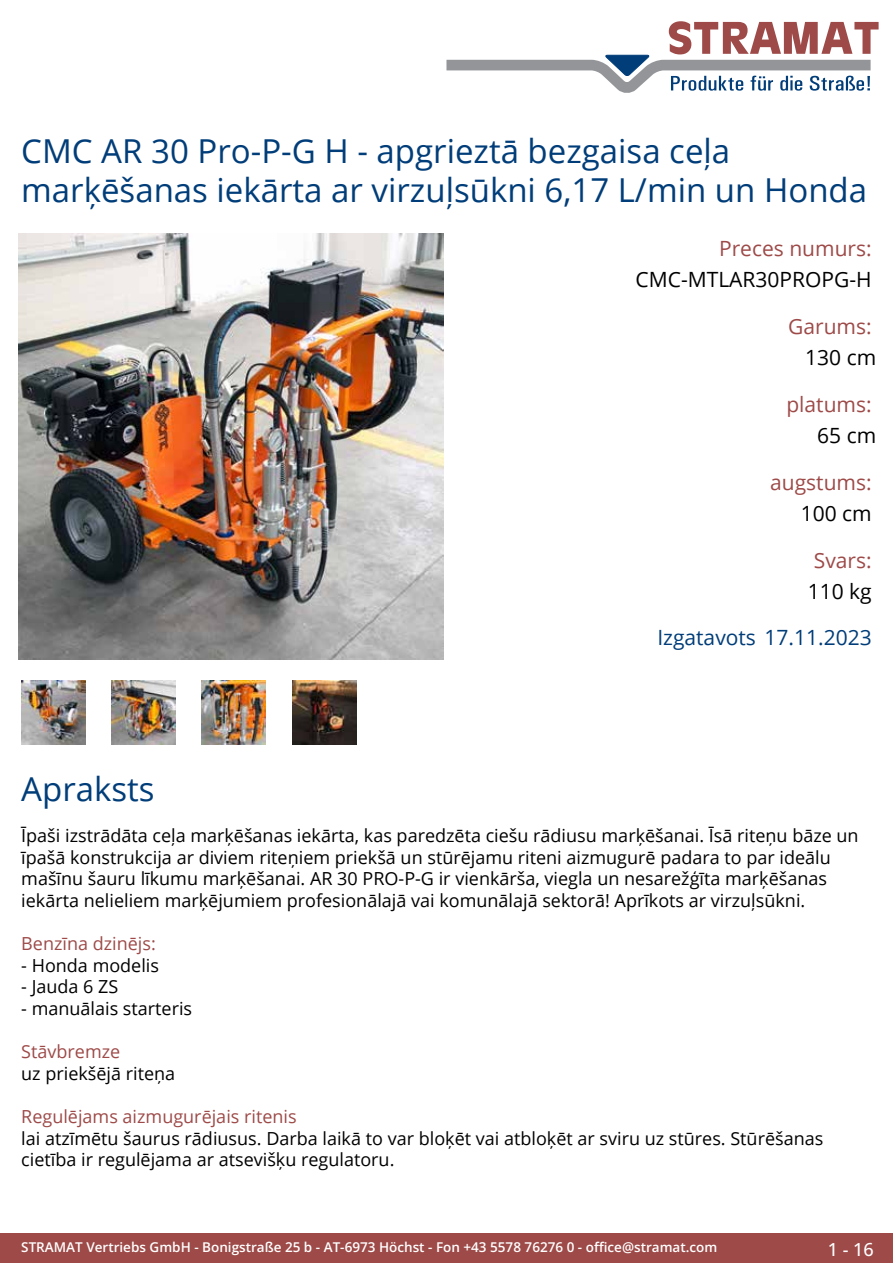
<style>
.page{position:relative;width:893px;height:1263px;background:#fff}
.page>*{position:absolute;margin:0;border:0;box-sizing:border-box;transform-origin:0 0}
.t1{font:33px/39.6px "Open Sans";color:#003d79}
.t2{font:21px "Open Sans";color:#9d4a48}
.t3{font:21px "Open Sans";color:#000}
.t4{font:21px "Open Sans";color:#003d79}
.t5{font:18px/21.6px "Open Sans";color:#000}
.t6{font:18px "Open Sans";color:#9d4a48}
.t7{font:500 18px "Open Sans";color:#fff}
.t8{font:600 13.5px "Open Sans";color:#fff}
</style>
<div class="page">
<div style="left:0;top:1233px;width:893px;height:30px;background:#9d4a48"></div>
<svg style="left:446px;top:21px;width:433px;height:72px"></svg>
<img style="left:18px;top:234px;width:425px;height:425px">
<img style="left:21px;top:680px;width:64px;height:64px">
<img style="left:112px;top:680px;width:63px;height:64px">
<img style="left:202px;top:680px;width:64px;height:64px">
<img style="left:292px;top:680px;width:64px;height:64px">
<h1 class="t1" style="left:21px;top:130px;width:847px">CMC AR 30 Pro-P-G H - apgrieztā bezgaisa ceļa marķēšanas iekārta ar virzuļsūkni 6,17 L/min un Honda</h1>
<p class="t2" style="left:719px;top:234px;width:154px">Preces numurs:</p>
<p class="t3" style="left:636px;top:265px;width:238px">CMC-MTLAR30PROPG-H</p>
<p class="t2" style="left:788px;top:312px;width:85px">Garums:</p>
<p class="t3" style="left:805px;top:343px;width:73px">130 cm</p>
<p class="t2" style="left:786px;top:390px;width:87px">platums:</p>
<p class="t3" style="left:817px;top:421px;width:61px">65 cm</p>
<p class="t2" style="left:770px;top:468px;width:103px">augstums:</p>
<p class="t3" style="left:801px;top:499px;width:73px">100 cm</p>
<p class="t2" style="left:814px;top:546px;width:59px">Svars:</p>
<p class="t3" style="left:808px;top:577px;width:66px">110 kg</p>
<p class="t4" style="left:657px;top:623px;width:216px">Izgatavots 17.11.2023</p>
<h1 class="t1" style="left:21px;top:768px;width:135px">Apraksts</h1>
<p class="t5" style="left:21px;top:824px;width:839px">Īpaši izstrādāta ceļa marķēšanas iekārta, kas paredzēta ciešu rādiusu marķēšanai. Īsā riteņu bāze un īpašā konstrukcija ar diviem riteņiem priekšā un stūrējamu riteni aizmugurē padara to par ideālu mašīnu šauru līkumu marķēšanai. AR 30 PRO-P-G ir vienkārša, viegla un nesarežģīta marķēšanas iekārta nelieliem marķējumiem profesionālajā vai komunālajā sektorā! Aprīkots ar virzuļsūkni.</p>
<p class="t6" style="left:21px;top:931px;width:136px">Benzīna dzinējs:</p>
<p class="t5" style="left:21px;top:954px;width:139px">- Honda modelis</p>
<p class="t5" style="left:21px;top:975px;width:99px">- Jauda 6 ZS</p>
<p class="t5" style="left:21px;top:997px;width:172px">- manuālais starteris</p>
<p class="t6" style="left:21px;top:1039px;width:100px">Stāvbremze</p>
<p class="t5" style="left:21px;top:1062px;width:155px">uz priekšējā riteņa</p>
<p class="t6" style="left:21px;top:1104px;width:277px">Regulējams aizmugurējais ritenis</p>
<p class="t5" style="left:21px;top:1127px;width:804px">lai atzīmētu šaurus rādiusus. Darba laikā to var bloķēt vai atbloķēt ar sviru uz stūres. Stūrēšanas cietība ir regulējama ar atsevišķu regulatoru.</p>
<p class="t8" style="left:21px;top:1238px;width:698px">STRAMAT Vertriebs GmbH - Bonigstraße 25 b - AT-6973 Höchst - Fon +43 5578 76276 0 - office@stramat.com</p>
<p class="t7" style="left:828px;top:1237px;width:48px">1 - 16</p>
</div>
